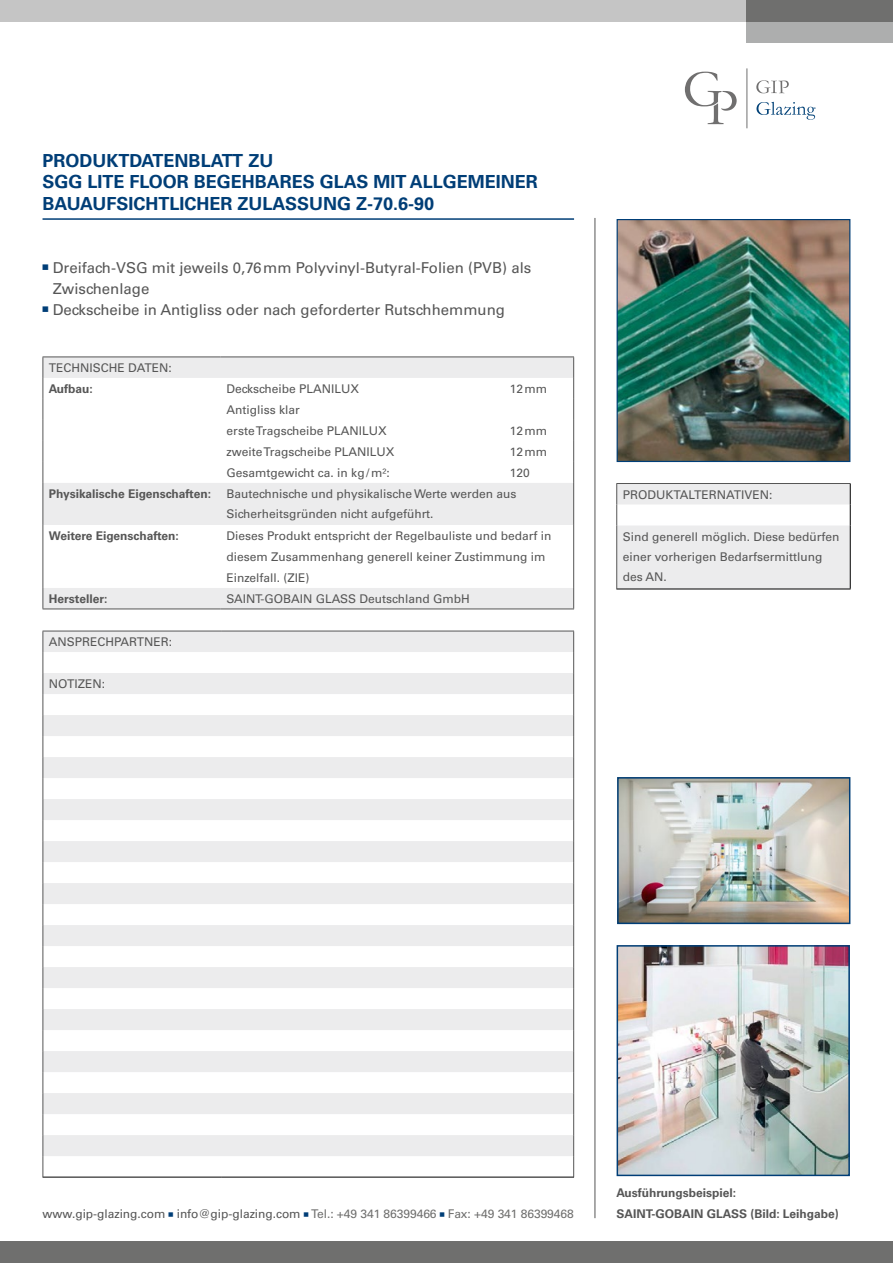
<style>
.page{position:relative;width:893px;height:1263px;background:#fff}
.page>*{position:absolute;margin:0;border:0;box-sizing:border-box;transform-origin:0 0}
.t1{font:700 18px/21.6px "Univers";color:#003e77}
.t2{font:15px/21px "Univers";color:#565656}
.t3{font:12px/20.4px "Univers";color:#565656}
.t4{font:700 12px/21px "Univers";color:#565656}
.s1{font-weight:700}
.s2{color:#6f6f6e}
</style>
<div class="page">
<div style="left:0;top:0;width:757px;height:21px;background:#c5c5c5"></div>
<div style="left:746px;top:21px;width:147px;height:22px;background:#adaeae"></div>
<div style="left:746px;top:0;width:147px;height:21px;background:#6f6f6e"></div>
<div style="left:0;top:1242px;width:893px;height:21px;background:#6f6f6e"></div>
<svg style="left:685px;top:72px;width:52px;height:52px"></svg>
<svg style="left:756px;top:80px;width:33px;height:13px"></svg>
<hr style="left:747px;top:68px;width:1px;height:60px;background:#706f6f">
<svg style="left:756px;top:102px;width:59px;height:18px"></svg>
<hr style="left:43px;top:218px;width:531px;height:2px;background:#003e77">
<hr style="left:595px;top:218px;width:1px;height:1000px;background:#565656">
<svg style="left:44px;top:358px;width:529px;height:167px"></svg>
<hr style="left:43px;top:357px;width:177px;height:1px;background:#565656">
<hr style="left:220px;top:357px;width:354px;height:1px;background:#565656">
<svg style="left:43px;top:357px;width:1px;height:126px"></svg>
<svg style="left:573px;top:357px;width:1px;height:126px"></svg>
<hr style="left:43px;top:483px;width:1px;height:42px;background:#565656">
<hr style="left:573px;top:483px;width:1px;height:42px;background:#565656">
<hr style="left:43px;top:525px;width:1px;height:63px;background:#565656">
<hr style="left:573px;top:525px;width:1px;height:63px;background:#565656">
<div style="left:43px;top:588px;width:531px;height:21px;background:#ececed"></div>
<hr style="left:43px;top:609px;width:177px;height:1px;background:#565656">
<hr style="left:220px;top:609px;width:354px;height:1px;background:#565656">
<svg style="left:44px;top:632px;width:529px;height:524px;fill:#ececed"></svg>
<hr style="left:43px;top:631px;width:178px;height:1px;background:#565656">
<hr style="left:221px;top:631px;width:353px;height:1px;background:#565656">
<svg style="left:43px;top:631px;width:1px;height:546px"></svg>
<svg style="left:573px;top:631px;width:1px;height:546px"></svg>
<hr style="left:43px;top:1177px;width:178px;height:1px;background:#000">
<hr style="left:221px;top:1177px;width:353px;height:1px;background:#000">
<svg style="left:616px;top:483px;width:235px;height:106px"></svg>
<hr style="left:850px;top:525px;width:1px;height:64px;background:#000">
<hr style="left:616px;top:589px;width:235px;height:1px;background:#000">
<img style="left:619px;top:221px;width:229px;height:239px">
<div style="left:617px;top:219px;width:233px;height:243px;border:1px solid #003e77"></div>
<img style="left:620px;top:948px;width:227px;height:225px">
<div style="left:617px;top:945px;width:233px;height:231px;border:2px solid #003e77"></div>
<img style="left:620px;top:780px;width:227px;height:141px">
<div style="left:617px;top:777px;width:233px;height:147px;border:2px solid #003e77"></div>
<p class="t1" style="left:43px;top:150px;width:497px">PRODUKTDATENBLATT ZU<br>SGG LITE FLOOR BEGEHBARES GLAS MIT ALLGEMEINER<br>BAUAUFSICHTLICHER ZULASSUNG Z-70.6-90</p>
<p class="t2" style="left:53px;top:257px;width:480px;text-indent:-10px"><sup>■</sup> Dreifach-VSG mit jeweils 0,76mm Polyvinyl-Butyral-Folien (PVB) als<br>Zwischenlage</p>
<p class="t2" style="left:43px;top:299px;width:464px"><sup>■</sup> Deckscheibe in Antigliss oder nach geforderter Rutschhemmung</p>
<p class="t3" style="left:49px;top:357px;width:124px;line-height:21px">TECHNISCHE DATEN:<br><span class="s1">Aufbau:</span></p>
<p class="t3" style="left:226px;top:378px;width:134px">Deckscheibe PLANILUX</p>
<p class="t3" style="left:510px;top:378px;width:39px">12mm</p>
<p class="t3" style="left:226px;top:399px;width:162px;line-height:21px">Antigliss klar<br>erste Tragscheibe PLANILUX</p>
<p class="t3" style="left:510px;top:420px;width:39px">12mm</p>
<p class="t3" style="left:226px;top:441px;width:170px">zweite Tragscheibe PLANILUX</p>
<p class="t3" style="left:510px;top:441px;width:39px">12mm</p>
<p class="t3" style="left:226px;top:462px;width:165px">Gesamtgewicht ca. in kg/m²:</p>
<p class="t3" style="left:510px;top:462px;width:21px">120</p>
<p class="t4" style="left:49px;top:483px;width:164px">Physikalische Eigenschaften:</p>
<p class="t3" style="left:226px;top:483px;width:292px">Bautechnische und physikalische Werte werden aus<br>Sicherheitsgründen nicht aufgeführt.</p>
<p class="t4" style="left:49px;top:525px;width:131px">Weitere Eigenschaften:</p>
<p class="t3" style="left:226px;top:525px;width:326px;line-height:20.9px">Dieses Produkt entspricht der Regelbauliste und bedarf in diesem Zusammenhang generell keiner Zustimmung im<br>Einzelfall. (ZIE)</p>
<p class="t4" style="left:49px;top:588px;width:60px">Hersteller:</p>
<p class="t3" style="left:226px;top:588px;width:245px">SAINT-GOBAIN GLASS Deutschland GmbH</p>
<p class="t3" style="left:49px;top:632px;width:125px">ANSPRECHPARTNER:</p>
<p class="t3" style="left:49px;top:674px;width:58px">NOTIZEN:</p>
<p class="t3" style="left:623px;top:484px;width:151px">PRODUKTALTERNATIVEN:</p>
<p class="t3" style="left:623px;top:526px;width:218px">Sind generell möglich. Diese bedürfen einer vorherigen Bedarfsermittlung des AN.</p>
<p class="t3" style="left:43px;top:1204px;width:533px">www.gip-glazing.com <sup>■</sup> info@gip-glazing.com <sup>■</sup> <span class="s2">Tel.: +49 341 86399466</span> <sup>■</sup> <span class="s2">Fax: +49 341 86399468</span></p>
<p class="t4" style="left:617px;top:1182px;width:224px">Ausführungsbeispiel:<br>SAINT-GOBAIN GLASS (Bild: Leihgabe)</p>
</div>
